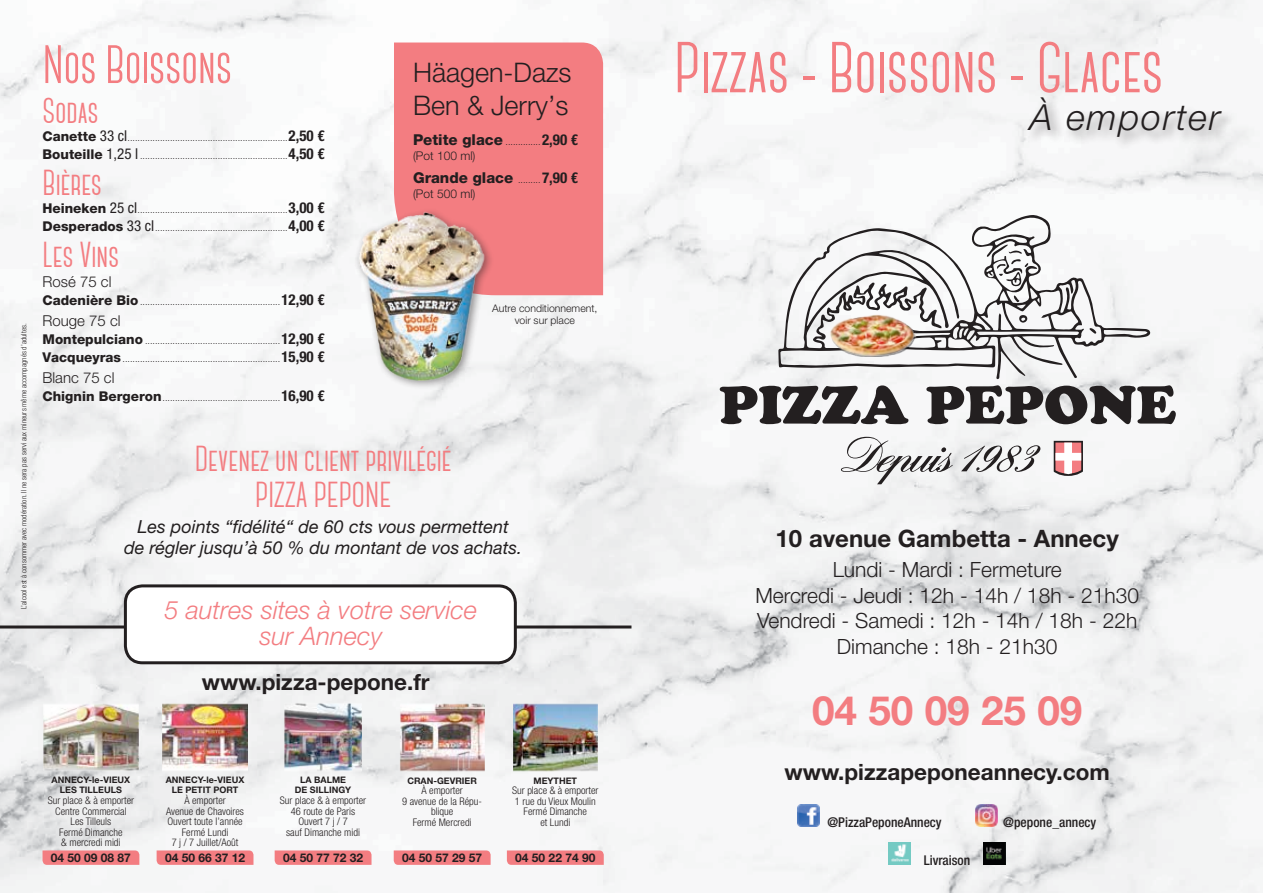
<style>
.page{position:relative;width:1263px;height:893px;background:#fff}
.page>*{position:absolute;margin:0;border:0;box-sizing:border-box;transform-origin:0 0}
.t1{font:700 72px "Canter";color:#f37d81}
.t2{font:700 54px "Canter";color:#f37d81}
.t3{font:700 40.5px "Helvetica Neue LT Std";color:#f37d81}
.t4{font:700 36px/36px "Canter";color:#f37d81;text-align:center}
.t5{font:italic 300 36px "Helvetica Neue LT Std";letter-spacing:.05em;color:#231f20}
.t6{font:300 27px/32.4px "Helvetica Neue LT Std";color:#231f20}
.t7{font:italic 300 25.5px/25.5px "Helvetica Neue LT Std";color:#f37d81;text-align:center}
.t8{font:700 24px "Helvetica Neue LT Std";color:#231f20}
.t9{font:700 22.5px "Helvetica Neue LT Std";color:#231f20}
.t10{font:300 21px/25.5px "Helvetica Neue LT Std";color:#231f20;text-align:center}
.t11{font:italic 18px/21px "Helvetica Neue LT Std";color:#231f20;text-align:center}
.t12{font:300 15px "Helvetica Neue LT Std";color:#231f20}
.t13{font:800 15px "Helvetica Neue LT Std";color:#231f20}
.t14{font:500 condensed 13.5px "Helvetica Neue LT Std";color:#231f20}
.t15{font:700 12px "Helvetica Neue LT Std";color:#231f20}
.t16{font:300 12px "Helvetica Neue LT Std";color:#231f20}
.t17{font:300 condensed 10.5px/10.5px "Helvetica Neue LT Std";color:#231f20;text-align:center}
.t18{font:300 10.5px/12.6px "Helvetica Neue LT Std";color:#231f20;text-align:center}
.t19{font:300 9px/18px "Helvetica Neue LT Std";color:#231f20}
.t20{font:700 9px/10.8px "Helvetica Neue LT Std";color:#231f20;text-align:center}
.t21{font:300 condensed 7.5px "Helvetica Neue LT Std";color:#231f20}
.s1{font-weight:800;font-size:15px}
.s2{font-weight:700;font-stretch:condensed;font-size:15px}
.s3{font-weight:300;font-size:9px}
.s4{font-weight:700;font-stretch:condensed}
.s5{font-weight:800;font-size:13.5px}
.s6{font-weight:400;font-stretch:condensed;font-size:15px}
</style>
<div class="page">
<img style="left:0;top:0;width:1263px;height:893px">
<div style="left:394px;top:43px;width:209px;height:252px;background:#f37d81"></div>
<div style="left:1025px;top:95px;width:211px;height:57px;background:#231f20;opacity:.5"></div>
<hr style="left:0;top:625px;width:125px;height:3px;background:#231f20">
<hr style="left:516px;top:625px;width:115px;height:3px;background:#231f20">
<img style="left:400px;top:699px;width:85px;height:76px">
<img style="left:285px;top:699px;width:77px;height:76px">
<img style="left:162px;top:699px;width:86px;height:76px">
<img style="left:44px;top:699px;width:94px;height:76px">
<img style="left:513px;top:699px;width:84px;height:76px">
<svg style="left:43px;top:850px;width:96px;height:15px"></svg>
<svg style="left:157px;top:850px;width:96px;height:15px"></svg>
<svg style="left:275px;top:850px;width:96px;height:15px"></svg>
<svg style="left:394px;top:850px;width:97px;height:15px"></svg>
<svg style="left:507px;top:850px;width:97px;height:15px"></svg>
<div style="left:125px;top:586px;width:390px;height:77px;background:#fff;border-radius:17px"></div>
<div style="left:124px;top:584px;width:393px;height:80px;border:3px solid #231f20;border-radius:17px"></div>
<svg style="left:778px;top:215px;width:373px;height:165px"></svg>
<svg style="left:1019px;top:315px;width:8px;height:8px"></svg>
<svg style="left:1089px;top:328px;width:7px;height:6px"></svg>
<svg style="left:1014px;top:295px;width:5px;height:7px"></svg>
<svg style="left:999px;top:250px;width:29px;height:36px"></svg>
<svg style="left:720px;top:385px;width:456px;height:39px"></svg>
<svg style="left:841px;top:437px;width:199px;height:47px"></svg>
<svg style="left:1054px;top:441px;width:29px;height:35px"></svg>
<img style="left:827px;top:309px;width:90px;height:53px">
<div style="left:353px;top:207px;width:141px;height:183px;background:#231f20;opacity:.5"></div>
<img style="left:349px;top:201px;width:141px;height:180px">
<img style="left:797px;top:805px;width:22px;height:22px">
<img style="left:975px;top:805px;width:22px;height:22px">
<img style="left:888px;top:842px;width:23px;height:23px">
<img style="left:983px;top:842px;width:22px;height:23px">
<p class="t21" style="left:20px;top:609px;width:287px;rotate:-90deg">L’alcool est à consommer avec modération. Il ne sera pas servi aux mineurs même accompagnés d’adultes.</p>
<h2 class="t2" style="left:43px;top:38px;width:191px">Nos Boissons</h2>
<h1 class="t1" style="left:674px;top:32px;width:491px">Pizzas - Boissons - Glaces</h1>
<h3 class="t6" style="left:413px;top:56px;width:160px">Häagen-Dazs<br>Ben &amp; Jerry’s</h3>
<p class="t19" style="left:413px;top:133px;width:167px"><span class="s1">Petite glace</span> .............. <span class="s2">2,90 €</span></p>
<h3 class="t16" style="left:413px;top:149px;width:64px">(Pot 100 ml)</h3>
<h3 class="t13" style="left:413px;top:169px;width:167px">Grande glace <span class="s3">.........</span> <span class="s4">7,90 €</span></h3>
<h3 class="t16" style="left:413px;top:186px;width:64px">(Pot 500 ml)</h3>
<h3 class="t5" style="left:1030px;top:96px;width:192px">à emporter</h3>
<h3 class="t4" style="left:43px;top:93px;width:58px">Sodas</h3>
<p class="t19" style="left:43px;top:129px;width:284px"><span class="s5">Canette</span> <span class="s6">33 cl</span>................................................................<span class="s2">2,50 €<br></span><span class="s5">Bouteille</span> <span class="s6">1,25 l</span> ...........................................................<span class="s2">4,50 €</span></p>
<h3 class="t4" style="left:43px;top:165px;width:61px">Bières</h3>
<p class="t19" style="left:43px;top:201px;width:284px"><span class="s5">Heineken</span> <span class="s6">25 cl</span>............................................................<span class="s2">3,00 €<br></span><span class="s5">Desperados</span> <span class="s6">33 cl</span>.....................................................<span class="s2">4,00 €</span></p>
<h3 class="t4" style="left:43px;top:237px;width:78px">Les Vins</h3>
<h3 class="t12" style="left:43px;top:272px;width:70px">Rosé 75 cl</h3>
<p class="t19" style="left:43px;top:292px;width:284px"><span class="s5">Cadenière Bio</span> ........................................................<span class="s2">12,90 €</span></p>
<h3 class="t12" style="left:43px;top:311px;width:80px">Rouge 75 cl</h3>
<p class="t19" style="left:43px;top:331px;width:284px"><span class="s5">Montepulciano</span> ......................................................<span class="s2">12,90 €<br></span><span class="s5">Vacqueyras</span> ...............................................................<span class="s2">15,90 €</span></p>
<h3 class="t12" style="left:43px;top:368px;width:73px">Blanc 75 cl</h3>
<p class="t19" style="left:43px;top:388px;width:284px"><span class="s5">Chignin Bergeron</span>...............................................<span class="s2">16,90 €</span></p>
<p class="t18" style="left:492px;top:302px;width:107px">Autre conditionnement, voir sur place</p>
<h3 class="t4" style="left:195px;top:441px;width:258px">Devenez un client privilégié<br>PIZZA PEPONE</h3>
<h3 class="t11" style="left:124px;top:515px;width:400px">Les points “fidélité“ de 60 cts vous permettent<br>de régler jusqu’à 50 % du montant de vos achats.</h3>
<h3 class="t7" style="left:164px;top:597px;width:314px">5 autres sites à votre service sur Annecy</h3>
<h3 class="t9" style="left:202px;top:668px;width:229px">www.pizza-pepone.fr</h3>
<h3 class="t8" style="left:776px;top:524px;width:345px">10 avenue Gambetta - Annecy</h3>
<h3 class="t10" style="left:755px;top:557px;width:385px">Lundi - Mardi : Fermeture<br>Mercredi - Jeudi : 12h - 14h / 18h - 21h30<br>Vendredi - Samedi : 12h - 14h / 18h - 22h<br>Dimanche : 18h - 21h30</h3>
<h3 class="t3" style="left:812px;top:686px;width:272px">04 50 09 25 09</h3>
<p class="t20" style="left:52px;top:774px;width:80px">ANNECY-le-VIEUX<br>LES TILLEULS</p>
<p class="t17" style="left:48px;top:795px;width:88px">Sur place &amp; à emporter<br>Centre Commercial<br>Les Tilleuls<br>Fermé Dimanche<br>&amp; mercredi midi</p>
<p class="t20" style="left:166px;top:774px;width:80px">ANNECY-le-VIEUX<br>LE PETIT PORT</p>
<p class="t17" style="left:166px;top:795px;width:79px">à emporter<br>Avenue de Chavoires<br>Ouvert toute l’année<br>Fermé Lundi<br>7 j / 7 Juillet/Août</p>
<p class="t20" style="left:295px;top:774px;width:58px">LA BALME<br>DE SILLINGY</p>
<p class="t17" style="left:280px;top:795px;width:88px">Sur place &amp; à emporter<br>46 route de Paris<br>Ouvert 7 j / 7<br>sauf Dimanche midi</p>
<p class="t20" style="left:407px;top:775px;width:71px">CRAN-GEVRIER</p>
<p class="t17" style="left:402px;top:785px;width:81px">à emporter<br>9 avenue de la Répu&shy;blique<br>Fermé Mercredi</p>
<p class="t20" style="left:534px;top:775px;width:45px">MEYTHET</p>
<p class="t17" style="left:512px;top:785px;width:88px">Sur place &amp; à emporter<br>1 rue du Vieux Moulin<br>Fermé Dimanche<br>et Lundi</p>
<h3 class="t15" style="left:51px;top:850px;width:82px">04 50 09 08 87</h3>
<h3 class="t15" style="left:165px;top:850px;width:82px">04 50 66 37 12</h3>
<h3 class="t15" style="left:283px;top:850px;width:82px">04 50 77 72 32</h3>
<h3 class="t15" style="left:402px;top:850px;width:82px">04 50 57 29 57</h3>
<h3 class="t15" style="left:515px;top:850px;width:82px">04 50 22 74 90</h3>
<h3 class="t9" style="left:784px;top:758px;width:327px">www.pizzapeponeannecy.com</h3>
<h3 class="t14" style="left:827px;top:814px;width:116px">@PizzaPeponeAnnecy</h3>
<h3 class="t14" style="left:924px;top:852px;width:48px">Livraison</h3>
<h3 class="t14" style="left:1003px;top:814px;width:94px">@pepone_annecy</h3>
</div>
